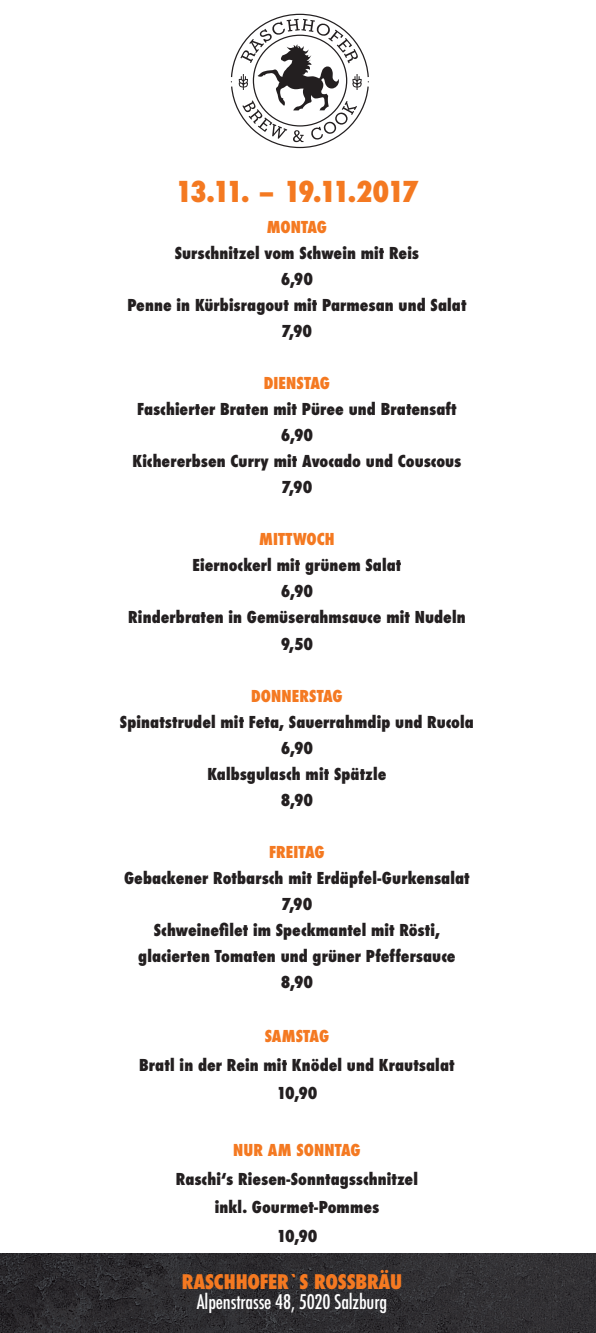
<style>
.page{position:relative;width:596px;height:1333px;background:#fff}
.page>*{position:absolute;margin:0;border:0;box-sizing:border-box;transform-origin:0 0}
.t1{font:800 condensed 28px "Futura";letter-spacing:-.075em;color:#f47921}
.t2{font:500 condensed 19.6px "Futura";letter-spacing:-.01em;color:#fff}
.t3{font:800 condensed 19.6px "Futura";letter-spacing:-.01em;color:#f47921}
.t4{font:800 condensed 16px/26px "Futura";letter-spacing:.005em;color:#231f20;text-align:center}
.t5{font:800 condensed 16px "Futura";letter-spacing:.005em;color:#f47921}
</style>
<div class="page">
<img style="left:0;top:1253px;width:595px;height:79px">
<svg style="left:231px;top:14px;width:138px;height:134px"></svg>
<h1 class="t1" style="left:175px;top:172px;width:245px">13.11. – 19.11.2017</h1>
<p class="t5" style="left:266px;top:216px;width:62px">MONTAG</p>
<p class="t4" style="left:127px;top:240px;width:340px">Surschnitzel vom Schwein mit Reis<br>6,90<br>Penne in Kürbisragout mit Parmesan und Salat<br>7,90</p>
<p class="t5" style="left:263px;top:372px;width:68px">DIENSTAG</p>
<p class="t4" style="left:132px;top:396px;width:330px">Faschierter Braten mit Püree und Bratensaft<br>6,90<br>Kichererbsen Curry mit Avocado und Couscous<br>7,90</p>
<p class="t5" style="left:259px;top:528px;width:77px">MITTWOCH</p>
<p class="t4" style="left:128px;top:552px;width:339px">Eiernockerl mit grünem Salat<br>6,90<br>Rinderbraten in Gemüserahmsauce mit Nudeln<br>9,50</p>
<p class="t5" style="left:251px;top:684px;width:93px">DONNERSTAG</p>
<p class="t4" style="left:120px;top:708px;width:355px">Spinatstrudel mit Feta, Sauerrahmdip und Rucola<br>6,90<br>Kalbsgulasch mit Spätzle<br>8,90</p>
<p class="t5" style="left:269px;top:840px;width:57px">FREITAG</p>
<p class="t4" style="left:124px;top:864px;width:347px">Gebackener Rotbarsch mit Erdäpfel-Gurkensalat<br>7,90<br>Schweinefilet im Speckmantel mit Rösti, glacierten Tomaten und grüner Pfeffersauce<br>8,90</p>
<p class="t5" style="left:264px;top:1025px;width:66px">SAMSTAG</p>
<p class="t4" style="left:139px;top:1050px;width:317px;line-height:28.5px">Bratl in der Rein mit Knödel und Krautsalat<br>10,90</p>
<p class="t5" style="left:233px;top:1139px;width:129px">NUR AM SONNTAG</p>
<p class="t4" style="left:176px;top:1164px;width:243px;line-height:28.5px">Raschiʻs Riesen-Sonntagsschnitzel inkl. Gourmet-Pommes<br>10,90</p>
<p class="t3" style="left:182px;top:1267px;width:222px">RASCHHOFER`S ROSSBRÄU</p>
<p class="t2" style="left:197px;top:1288px;width:192px">Alpenstrasse 48, 5020 Salzburg</p>
</div>
